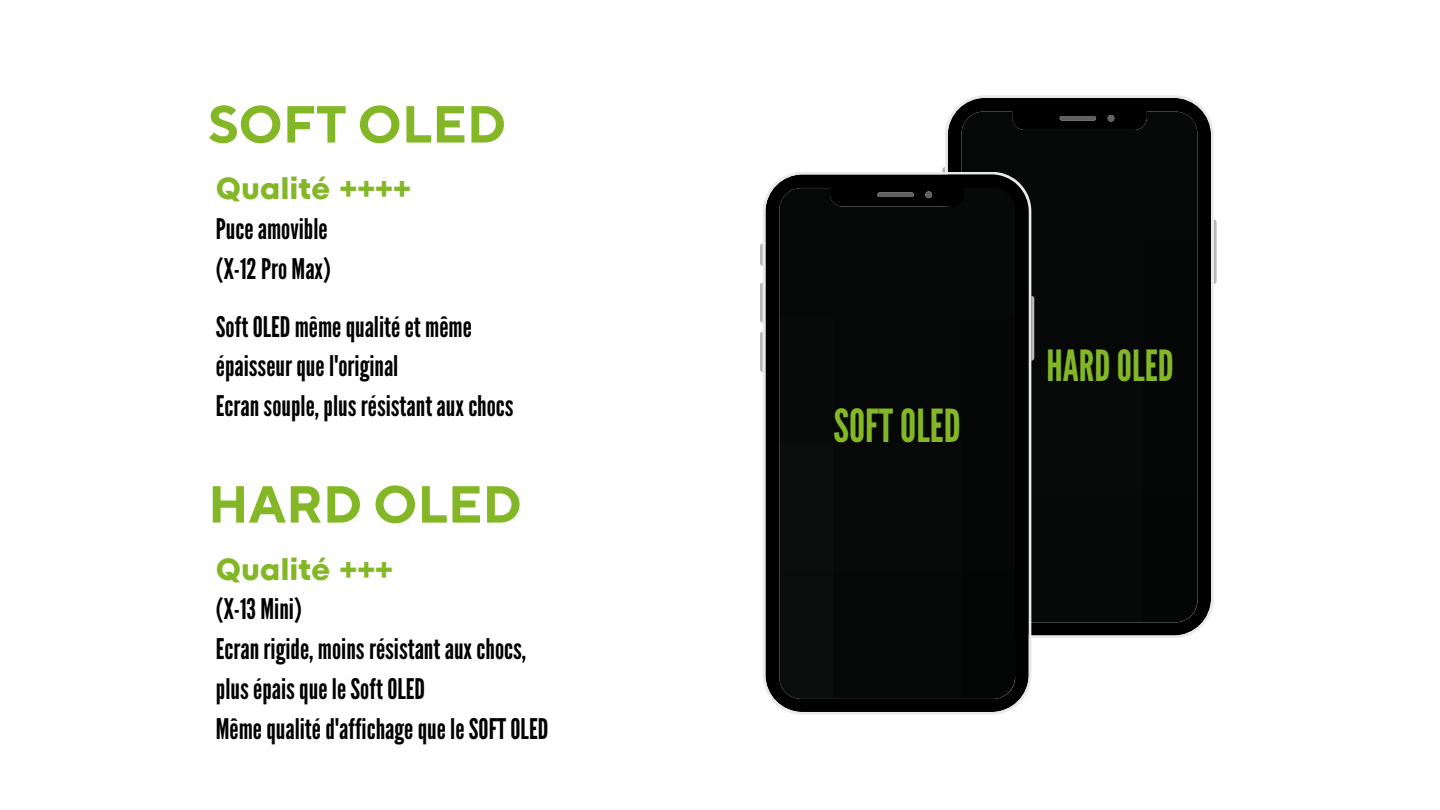
<style>
.page{position:relative;width:1440px;height:810px;background:#fff}
.page>*{position:absolute;margin:0;border:0;box-sizing:border-box;transform-origin:0 0}
.t1{font:700 52px "TT Norms Pro";color:#83b726}
.t2{font:45.5px "League Gothic";color:#83b726}
.t3{font:42.9px "League Gothic";color:#83b726}
.t4{font:700 30.4px "TT Fors";color:#83b726}
.t5{font:28.4px/39.8px "League Gothic";color:#000}
</style>
<div class="page">
<svg style="left:942px;top:167px;width:3px;height:5px"></svg>
<svg style="left:1214px;top:219px;width:3px;height:65px"></svg>
<div style="left:945px;top:95px;width:269px;height:543px;background:#060807"></div>
<svg style="left:760px;top:244px;width:3px;height:22px"></svg>
<svg style="left:760px;top:283px;width:3px;height:40px"></svg>
<svg style="left:760px;top:332px;width:3px;height:40px"></svg>
<svg style="left:1031px;top:296px;width:3px;height:65px"></svg>
<div style="left:763px;top:172px;width:268px;height:543px;background:#060807"></div>
<p class="t1" style="left:208px;top:93px;width:300px">SOFT OLED</p>
<p class="t4" style="left:216px;top:168px;width:197px">Qualité ++++</p>
<p class="t5" style="left:216px;top:210px;width:113px">Puceamovible</p>
<p class="t5" style="left:216px;top:250px;width:116px">(X-12ProMax)</p>
<p class="t5" style="left:216px;top:307px;width:257px">SoftOLEDmêmequalitéetmême épaisseurquel'original</p>
<p class="t5" style="left:216px;top:387px;width:299px">Ecransouple,plusrésistantauxchocs</p>
<p class="t1" style="left:208px;top:473px;width:315px">HARD OLED</p>
<p class="t4" style="left:216px;top:548px;width:179px">Qualité +++</p>
<p class="t5" style="left:216px;top:590px;width:88px">(X-13Mini)</p>
<p class="t5" style="left:216px;top:630px;width:312px">Ecranrigide, moinsrésistantauxchocs, plusépaisqueleSoftOLED</p>
<p class="t5" style="left:216px;top:709px;width:334px">Mêmequalitéd'affichagequeleSOFTOLED</p>
<p class="t2" style="left:833px;top:399px;width:129px">SOFTOLED</p>
<p class="t3" style="left:1047px;top:341px;width:129px">HARDOLED</p>
</div>
